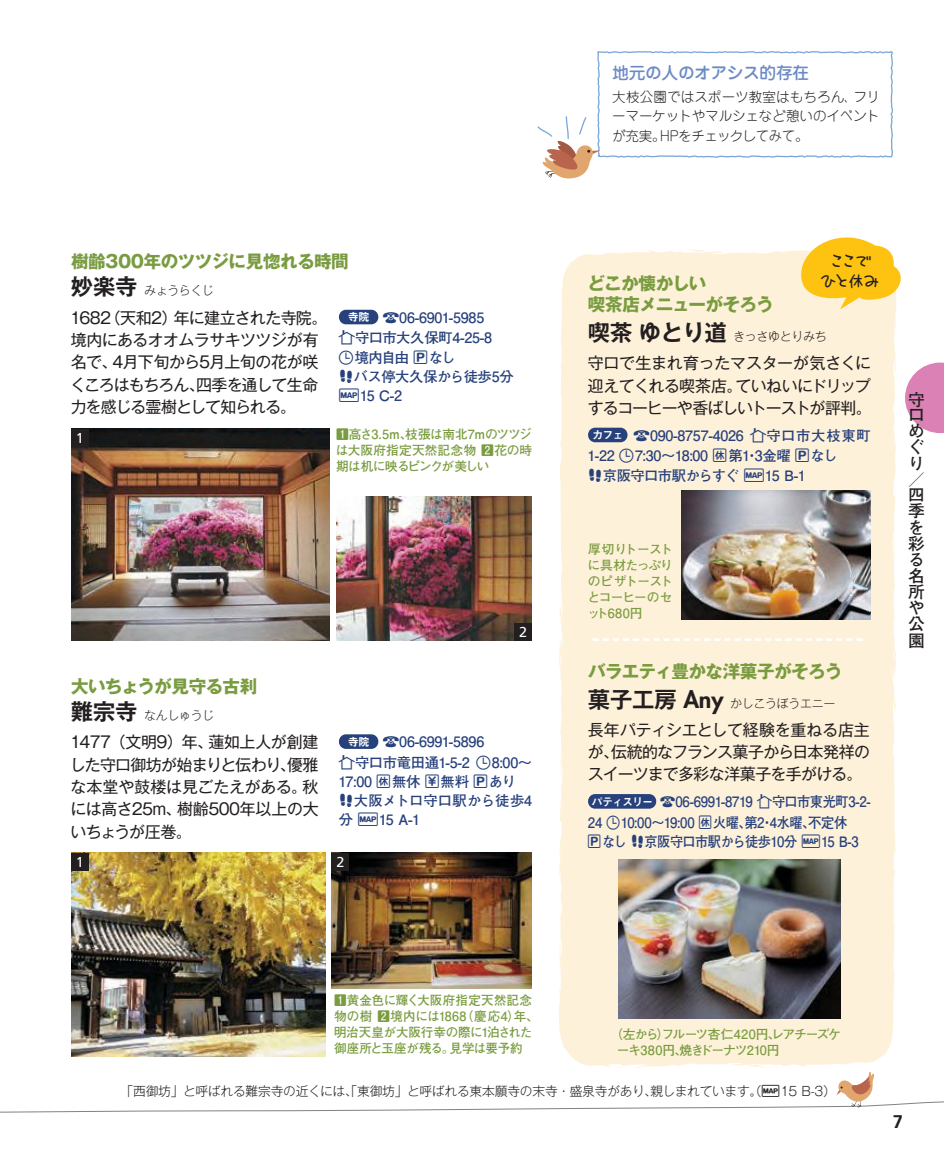
<style>
.page{position:relative;width:944px;height:1149px;background:#fff}
.page>*{position:absolute;margin:0;border:0;box-sizing:border-box;transform-origin:0 0}
.t1{font:700 18.22px "Frutiger";color:#231f20}
.t2{font:700 17.55px/20.7px "Gothic MB101 Pro";letter-spacing:-.03em;color:#7a9c40}
.t3{font:17.55px/20.7px "aquafont";letter-spacing:-.22em;color:#231f20;text-align:center}
.t4{font:700 16.65px/16px "Futo Go B101 Pro";color:#231f20}
.t5{font:500 16.65px "Jun 34 Pro";letter-spacing:-.02em;color:#6c8bc6}
.t6{font:15.97px/22.3px "Gothic MB101 Pro";letter-spacing:-.035em;color:#231f20;text-align:justify}
.t7{font:700 14.4px/19.1px "Futo Go B101 Pro";letter-spacing:-.025em;color:#27417c}
.t8{font:700 14.4px/20.7px "Futo Go B101 Pro";letter-spacing:-.025em;color:#27417c;scale:.92 1}
.t9{font:700 14.4px "Futo Go B101 Pro";letter-spacing:-.045em;color:#27417c;scale:.92 1}
.t10{font:700 14.4px "Futo Go B101 Pro";letter-spacing:-.05em;color:#27417c}
.t11{font:14.4px "Frutiger";color:#fff}
.t12{font:300 13.5px/19.1px "Jun 101 Pro";letter-spacing:-.01em;color:#231f20;text-align:justify}
.t13{font:700 12.83px/16px "Futo Go B101 Pro";letter-spacing:-.035em;color:#7a9c40;text-align:justify}
.t14{font:700 12.83px/16px "Futo Go B101 Pro";letter-spacing:-.01em;color:#7a9c40}
.t15{font:300 12.83px "Gothic MB101 Pro";letter-spacing:-.02em;color:#231f20}
.t16{font:700 12.83px/16px "Futo Go B101 Pro";letter-spacing:-.065em;color:#7a9c40}
.t17{font:300 11.92px "Gothic MB101 Pro";letter-spacing:-.025em;color:#231f20}
.s1{font-family:"Gothic MB101 Pro De";font-weight:700;font-size:22.28px}
.s2{font-family:"Midashi Go Pro MB31";font-weight:400;font-size:11.25px;color:#fff}
.s3{font-family:"co Trip";font-weight:400}
.s4{font-family:"Futura";font-weight:800;font-size:23.18px}
</style>
<div class="page">
<div style="left:559px;top:249px;width:337px;height:814px;background:#fef1d9"></div>
<svg style="left:756px;top:251px;width:10px;height:2px"></svg>
<svg style="left:800px;top:237px;width:101px;height:72px;background:#fed253"></svg>
<svg style="left:592px;top:638px;width:271px;height:2px"></svg>
<svg style="left:0;top:1063px;width:944px;height:49px"></svg>
<svg style="left:537px;top:51px;width:356px;height:127px"></svg>
<svg style="left:905px;top:362px;width:39px;height:71px"></svg>
<div style="left:588px;top:427px;width:39px;height:15px;background:#27417c;border-radius:7px"></div>
<div style="left:339px;top:309px;width:39px;height:15px;background:#27417c;border-radius:7px"></div>
<div style="left:339px;top:734px;width:39px;height:14px;background:#27417c;border-radius:7px"></div>
<div style="left:588px;top:793px;width:68px;height:15px;background:#27417c;border-radius:7px"></div>
<img style="left:681px;top:490px;width:189px;height:129px">
<img style="left:71px;top:429px;width:258px;height:211px">
<img style="left:71px;top:852px;width:254px;height:204px">
<img style="left:332px;top:852px;width:200px;height:135px">
<img style="left:336px;top:496px;width:196px;height:144px">
<img style="left:618px;top:858px;width:222px;height:160px">
<div style="left:71px;top:429px;width:18px;height:17px;background:#231f20"></div>
<div style="left:514px;top:623px;width:18px;height:17px;background:#231f20"></div>
<div style="left:332px;top:852px;width:17px;height:18px;background:#231f20"></div>
<div style="left:71px;top:852px;width:18px;height:18px;background:#231f20"></div>
<p class="t2" style="left:71px;top:249px;width:279px">樹齢300年のツツジに見惚れる時間</p>
<p class="t17" style="left:71px;top:281px;width:144px"><span class="s1">妙楽寺</span>みょうらくじ</p>
<p class="t6" style="left:70px;top:304px;width:259px;text-align:left">1682（天和2）年に建立された寺院。境内にあるオオムラサキツツジが有名で、4月下旬から5月上旬の花が咲くころはもちろん、四季を通して生命力を感じる霊樹として知られる。</p>
<p class="t7" style="left:339px;top:305px;width:155px;line-height:20.7px;text-align:center"><span class="s2">寺院</span> <span class="s3">0</span>06-6901-5985<br><span class="s3">4</span>守口市大久保町4-25-8</p>
<p class="t7" style="left:338px;top:345px;width:177px"><span class="s3">1</span>境内自由 <span class="s3">W</span>なし<br><span class="s3">9</span>バス停大久保から徒歩5分<br><span class="s3">E</span>15 C-2</p>
<p class="t11" style="left:76px;top:429px;width:9px">1</p>
<p class="t2" style="left:71px;top:673px;width:188px">大いちょうが見守る古刹</p>
<p class="t17" style="left:71px;top:705px;width:145px"><span class="s1">難宗寺</span>なんしゅうじ</p>
<p class="t13" style="left:336px;top:424px;width:198px">1高さ3.5ｍ、枝張は南北7ｍのツツジは大阪府指定天然記念物 2花の時期は机に映るピンクが美しい</p>
<p class="t11" style="left:519px;top:623px;width:9px">2</p>
<p class="t6" style="left:70px;top:728px;width:250px">1477（文明9）年、蓮如上人が創建した守口御坊が始まりと伝わり、優雅な本堂や鼓楼は見ごたえがある。秋には高さ25m、樹齢500年以上の大いちょうが圧巻。</p>
<p class="t7" style="left:339px;top:729px;width:195px;line-height:20.7px;text-indent:9px"><span class="s2">寺院</span> <span class="s3">0</span>06-6991-5896<br><span class="s3">4</span>守口市竜田通1-5-2 <span class="s3">1</span>8:00〜</p>
<p class="t7" style="left:338px;top:770px;width:195px">17:00 <span class="s3">2</span>無休 <span class="s3">3</span>無料 <span class="s3">W</span>あり<br><span class="s3">9</span>大阪メトロ守口駅から徒歩4分 <span class="s3">E</span>15 A-1</p>
<p class="t11" style="left:76px;top:852px;width:9px">1</p>
<p class="t11" style="left:336px;top:852px;width:9px">2</p>
<p class="t5" style="left:612px;top:59px;width:199px">地元の人のオアシス的存在</p>
<p class="t12" style="left:612px;top:86px;width:270px">大枝公園ではスポーツ教室はもちろん、フリーマーケットやマルシェなど憩いのイベントが充実。HPをチェックしてみて。</p>
<p class="t2" style="left:587px;top:271px;width:188px">どこか懐かしい<br>喫茶店メニューがそろう</p>
<p class="t3" style="left:820px;top:250px;width:62px">ここでひと休み</p>
<p class="t17" style="left:588px;top:326px;width:240px"><span class="s1">喫茶ゆとり道</span>きっさゆとりみち</p>
<p class="t6" style="left:588px;top:350px;width:286px">守口で生まれ育ったマスターが気さくに迎えてくれる喫茶店。ていねいにドリップするコーヒーや香ばしいトーストが評判。</p>
<p class="t7" style="left:588px;top:423px;width:285px;line-height:20.7px;text-indent:5px"><span class="s2">カフェ</span> <span class="s3">0</span>090-8757-4026 <span class="s3">4</span>守口市大枝東町<br>1-22 <span class="s3">1</span>7:30〜18:00 <span class="s3">2</span>第1・3金曜 <span class="s3">W</span>なし</p>
<p class="t10" style="left:587px;top:463px;width:220px"><span class="s3">9</span>京阪守口市駅からすぐ <span class="s3">E</span>15 B-1</p>
<p class="t13" style="left:587px;top:539px;width:87px">厚切りトーストに具材たっぷりのピザトーストとコーヒーのセット680円</p>
<p class="t2" style="left:588px;top:658px;width:256px">バラエティ豊かな洋菓子がそろう</p>
<p class="t17" style="left:588px;top:693px;width:249px"><span class="s1">菓子工房</span> <span class="s4">Any</span> かしこうぼうエニー</p>
<p class="t6" style="left:588px;top:716px;width:284px">長年パティシエとして経験を重ねる店主が、伝統的なフランス菓子から日本発祥のスイーツまで多彩な洋菓子を手がける。</p>
<p class="t8" style="left:588px;top:789px;width:309px"><span class="s2">パティスリー</span> <span class="s3">0</span>06-6991-8719 <span class="s3">4</span>守口市東光町3-2-<br>24 <span class="s3">1</span>10:00〜19:00 <span class="s3">2</span>火曜、第2・4水曜、不定休</p>
<p class="t9" style="left:588px;top:829px;width:296px"><span class="s3">W</span>なし <span class="s3">9</span>京阪守口市駅から徒歩10分 <span class="s3">E</span>15 B-3</p>
<p class="t4" style="left:908px;top:389px;width:18px">守口めぐり／四季を彩る名所や公園</p>
<p class="t14" style="left:334px;top:990px;width:206px">1黄金色に輝く大阪府指定天然記念物の樹 2境内には1868（慶応4）年、明治天皇が大阪行幸の際に1泊された御座所と玉座が残る。見学は要予約</p>
<p class="t16" style="left:617px;top:1024px;width:226px;text-indent:-7px">（左から）フルーツ杏仁420円、レアチーズケーキ380円、焼きドーナツ210円</p>
<p class="t15" style="left:120px;top:1080px;width:717px">「西御坊」と呼ばれる難宗寺の近くには、「東御坊」と呼ばれる東本願寺の末寺・盛泉寺があり、親しまれています。（<span class="s3">E</span>15 B-3）</p>
<p class="t1" style="left:893px;top:1110px;width:12px">7</p>
</div>
